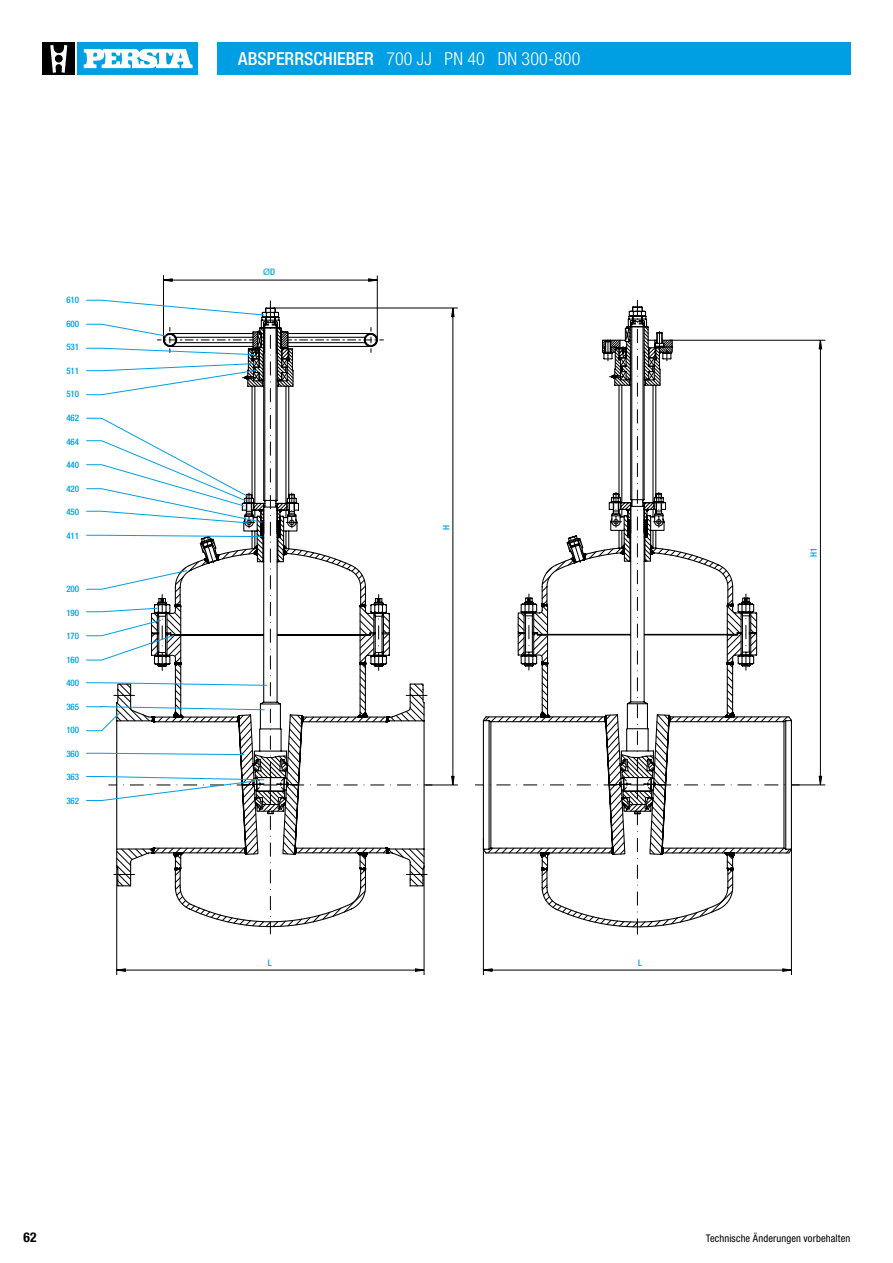
<style>
.page{position:relative;width:893px;height:1263px;background:#fff}
.page>*{position:absolute;margin:0;border:0;box-sizing:border-box;transform-origin:0 0}
.t1{font:300 condensed 18px "Helvetica Neue LT Pro";letter-spacing:.01em;color:#fff}
.t2{font:700 condensed 13.5px "Helvetica Neue LT Pro";color:#000}
.t3{font:condensed 10.5px "Helvetica Neue LT Pro";letter-spacing:.01em;color:#000}
.t4{font:500 condensed 9px "Helvetica Neue";letter-spacing:-.01em;color:#009ee3}
.t5{font:9px "Arial";color:#009ee3}
.s1{font-weight:500}
.s2{font-family:"Helvetica Neue";font-weight:500;font-stretch:condensed}
</style>
<div class="page">
<svg style="left:115px;top:604px;width:41px;height:271px"></svg>
<svg style="left:156px;top:355px;width:270px;height:520px"></svg>
<svg style="left:482px;top:315px;width:310px;height:539px"></svg>
<svg style="left:483px;top:837px;width:309px;height:138px"></svg>
<svg style="left:116px;top:864px;width:309px;height:111px"></svg>
<svg style="left:669px;top:339px;width:157px;height:447px"></svg>
<svg style="left:272px;top:307px;width:186px;height:479px"></svg>
<svg style="left:86px;top:570px;width:102px;height:20px"></svg>
<svg style="left:86px;top:608px;width:72px;height:4px"></svg>
<svg style="left:86px;top:275px;width:297px;height:80px"></svg>
<svg style="left:86px;top:363px;width:172px;height:32px"></svg>
<svg style="left:86px;top:418px;width:177px;height:105px"></svg>
<svg style="left:86px;top:535px;width:177px;height:2px"></svg>
<svg style="left:86px;top:620px;width:89px;height:41px"></svg>
<svg style="left:86px;top:706px;width:179px;height:25px"></svg>
<svg style="left:86px;top:682px;width:181px;height:4px"></svg>
<svg style="left:86px;top:776px;width:178px;height:25px"></svg>
<svg style="left:86px;top:753px;width:159px;height:2px"></svg>
<div style="left:43px;top:43px;width:32px;height:32px;background:#000"></div>
<svg style="left:50px;top:45px;width:17px;height:28px"></svg>
<div style="left:77px;top:43px;width:121px;height:32px;background:#009ee3"></div>
<svg style="left:84px;top:49px;width:109px;height:19px"></svg>
<div style="left:217px;top:43px;width:633px;height:32px;background:#009ee3"></div>
<h1 class="t1" style="left:238px;top:48px;width:344px"><span class="s1">ABSPERRSCHIEBER</span> 700 JJ PN 40 DN 300-800</h1>
<p class="t4" style="left:66px;top:295px;width:14px">610</p>
<p class="t4" style="left:66px;top:318px;width:14px">600</p>
<p class="t4" style="left:66px;top:342px;width:14px">531</p>
<p class="t4" style="left:66px;top:365px;width:14px">511</p>
<p class="t4" style="left:66px;top:389px;width:14px">510</p>
<p class="t4" style="left:66px;top:412px;width:14px">462</p>
<p class="t4" style="left:66px;top:436px;width:14px">464</p>
<p class="t4" style="left:66px;top:459px;width:14px">440</p>
<p class="t4" style="left:66px;top:483px;width:14px">420</p>
<p class="t4" style="left:66px;top:506px;width:14px">450</p>
<p class="t4" style="left:66px;top:530px;width:14px">411</p>
<p class="t4" style="left:66px;top:583px;width:14px">200</p>
<p class="t4" style="left:66px;top:607px;width:14px">190</p>
<p class="t4" style="left:66px;top:630px;width:14px">170</p>
<p class="t4" style="left:66px;top:654px;width:14px">160</p>
<p class="t4" style="left:66px;top:678px;width:14px">400</p>
<p class="t4" style="left:66px;top:701px;width:14px">365</p>
<p class="t4" style="left:66px;top:725px;width:14px">100</p>
<p class="t4" style="left:66px;top:748px;width:14px">360</p>
<p class="t4" style="left:66px;top:772px;width:14px">363</p>
<p class="t4" style="left:66px;top:795px;width:14px">362</p>
<p class="t5" style="left:263px;top:266px;width:14px">Ø<span class="s2">D</span></p>
<p class="t4" style="left:441px;top:530px;width:7px;rotate:-90deg">H</p>
<p class="t4" style="left:268px;top:958px;width:5px">L</p>
<p class="t4" style="left:638px;top:958px;width:5px">L</p>
<p class="t4" style="left:808px;top:557px;width:11px;rotate:-90deg">H1</p>
<h2 class="t2" style="left:23px;top:1229px;width:15px">62</h2>
<p class="t3" style="left:706px;top:1232px;width:146px">Technische Änderungen vorbehalten</p>
</div>
